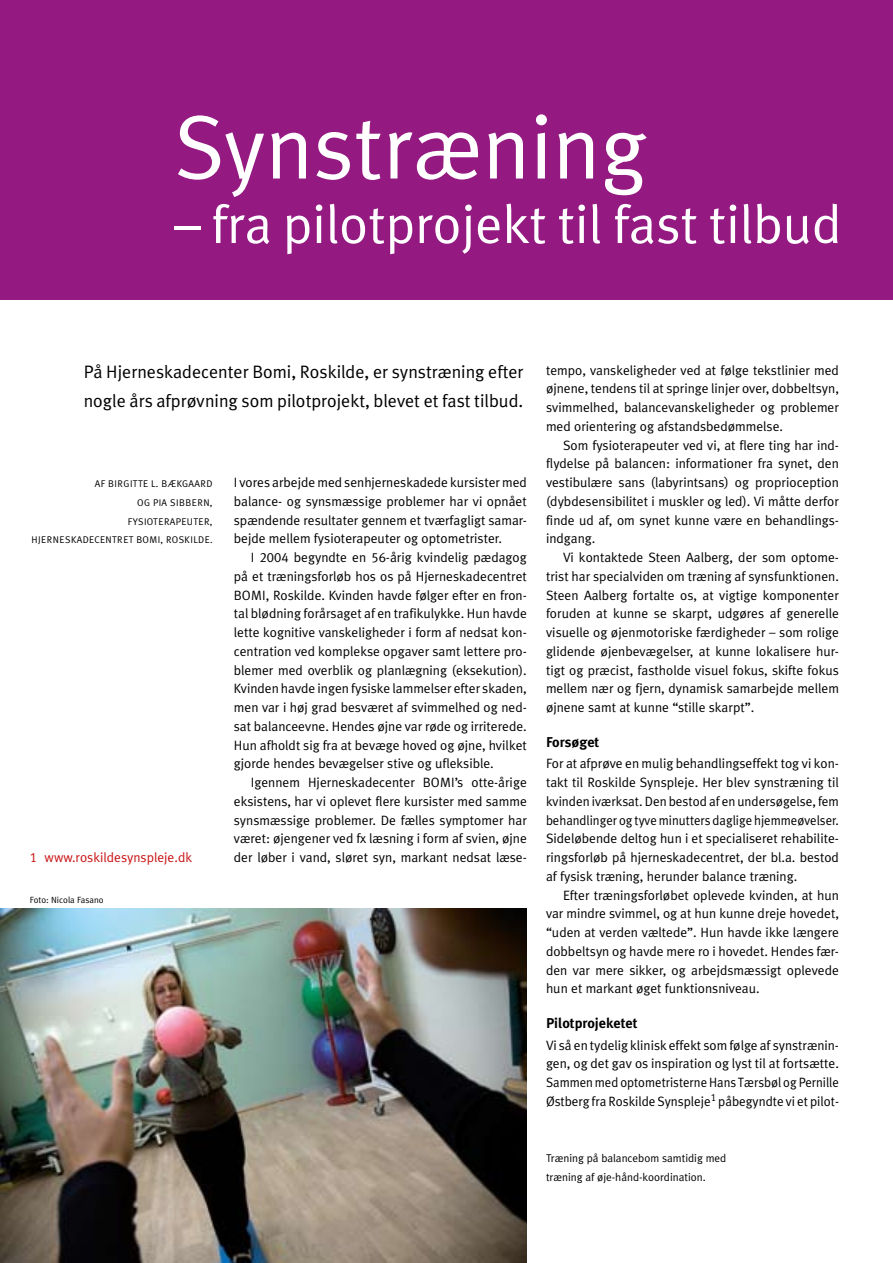
<style>
.page{position:relative;width:893px;height:1263px;background:#fff}
.page>*{position:absolute;margin:0;border:0;box-sizing:border-box;transform-origin:0 0}
.t1{font:90px "Meta Plus Caps";color:#fff}
.t2{font:54px "Meta Plus Caps";color:#fff}
.t3{font:18px/28.5px "Meta Plus Caps";color:#000}
.t4{font:700 14.25px "Meta Plus Caps";color:#000}
.t5{font:13.5px/18.8px "Meta Plus Caps";color:#000;text-align:justify}
.t6{font:13.5px "Meta Plus Caps";color:#ca1214}
.t7{font:11.25px/18.8px "Meta Plus Caps";color:#000}
.t8{font:9.75px "Meta Plus Caps";letter-spacing:.035em;color:#000}
.t9{font:9px "Meta Plus Caps";color:#000}
</style>
<div class="page">
<div style="left:0;top:0;width:893px;height:300px;background:#941981"></div>
<img style="left:0;top:908px;width:527px;height:355px">
<h1 class="t1" style="left:174px;top:95px;width:474px">Synstræning</h1>
<h2 class="t2" style="left:174px;top:193px;width:669px">– fra pilotprojekt til fast tilbud</h2>
<h3 class="t3" style="left:84px;top:358px;width:441px">På Hjerneskadecenter Bomi, Roskilde, er synstræning efter nogle års afprøvning som pilotprojekt, blevet et fast tilbud.</h3>
<p class="t8" style="left:95px;top:478px;width:44px">Af Birgitte</p>
<p class="t8" style="left:151px;top:478px;width:33px">L. Bækgaa</p>
<p class="t8" style="left:200px;top:478px;width:12px">rd</p>
<p class="t8" style="left:137px;top:497px;width:49px">og Pia Sibbe</p>
<p class="t8" style="left:197px;top:497px;width:17px">rn,</p>
<p class="t8" style="left:128px;top:516px;width:49px">fysiote rapeute</p>
<p class="t8" style="left:204px;top:516px;width:10px">r,</p>
<p class="t8" style="left:31px;top:534px;width:35px">Hjerneskade</p>
<p class="t8" style="left:94px;top:534px;width:55px">centret BOMI</p>
<p class="t8" style="left:161px;top:534px;width:54px">, Roskilde.</p>
<p class="t5" style="left:234px;top:473px;width:294px">I vores arbejde med senhjerneskadede kursister med balance- og synsmæssige problemer har vi opnået spændende resultater gennem et tværfagligt samar&shy;bejde mellem fysioterapeuter og optometrister.</p>
<p class="t5" style="left:234px;top:548px;width:294px;text-indent:17px">I 2004 begyndte en 56-årig kvindelig pædagog på et træningsforløb hos os på Hjerneskadecentret BOMI , Roskilde. Kvinden havde følger efter en fron&shy;tal blødning forårsaget af en trafikulykke. H un havde lette kognitive vanskeligheder i form af nedsat kon&shy;centration ved komplekse opgaver samt lettere pro&shy;blemer med overblik og planlægning (eksekution).<br>Kvinden havde ingen fysiske lammelser efter skaden, men var i høj grad besværet af svimmelhed og ned&shy;sat balanceevne. H endes øjne var røde og irriterede.<br>H un afholdt sig fra at bevæge hoved og øjne, hvilket gjorde hendes bevægelser stive og ufleksible.</p>
<p class="t5" style="left:234px;top:773px;width:294px;text-indent:17px">I gennem Hjerneskadecenter BOMI ’s otte-årige eksistens, har vi oplevet flere kursister med samme synsmæssige problemer. De fælles symptomer har været: øjengener ved fx læsning i form af svien, øjne</p>
<p class="t6" style="left:30px;top:850px;width:164px">1 www.roskildesynspleje.dk</p>
<p class="t5" style="left:234px;top:848px;width:294px">der løber i vand, sløret syn, markant nedsat læse-</p>
<p class="t9" style="left:30px;top:894px;width:75px">Foto: N icola Fasano</p>
<p class="t5" style="left:546px;top:360px;width:294px">tempo, vanskeligheder ved at følge tekstlinier med øjnene, tendens til at springe linjer over, dobbeltsyn, svimmelhed, balancevanskeligheder og problemer med orientering og afstandsbedømmelse.</p>
<p class="t5" style="left:546px;top:435px;width:294px;text-indent:17px">Som fysioterapeuter ved vi, at flere ting har ind&shy;flydelse på balancen: informationer fra synet, den vestibulære sans (labyrintsans) og proprioception (dybdesensibilitet i muskler og led). Vi måtte derfor finde ud af, om synet kunne være en behandlings&shy;indgang.</p>
<p class="t5" style="left:546px;top:548px;width:294px;text-indent:17px">Vi kontaktede Steen Aalberg, der som optome&shy;trist har specialviden om træning af synsfunktionen.<br>Steen Aalberg fortalte os, at vigtige komponenter foruden at kunne se skarpt, udgøres af generelle visuelle og øjenmotoriske færdigheder – som rolige glidende øjenbevægelser, at kunne lokalisere hur&shy;tigt og præcist, fastholde visuel fokus, skifte fokus mellem nær og fjern, dynamisk samarbejde mellem øjnene samt at kunne “stille skarpt”.</p>
<p class="t4" style="left:546px;top:733px;width:55px">Forsøget</p>
<p class="t5" style="left:546px;top:754px;width:294px">For at afprøve en mulig behandlingseffekt tog vi kon&shy;takt til Roskilde Synspleje. H er blev synstræning til kvinden iværksat. Den bestod af en undersøgelse, fem behandlinger og tyve minutters daglige hjemmeøvelser.<br>Sideløbende deltog hun i et specialiseret rehabilite&shy;ringsforløb på hjerneskadecentret, der bl.a. bestod af fysisk træning, herunder balance træning.</p>
<p class="t5" style="left:546px;top:885px;width:294px;text-indent:17px">Efter træningsforløbet oplevede kvinden, at hun var mindre svimmel, og at hun kunne dreje hovedet, “uden at verden væltede”. H un havde ikke længere dobbeltsyn og havde mere ro i hovedet. H endes fær&shy;den var mere sikker, og arbejdsmæssigt oplevede hun et markant øget funktionsniveau.</p>
<p class="t4" style="left:546px;top:1015px;width:93px">Pilotprojeketet</p>
<p class="t5" style="left:546px;top:1035px;width:294px">Vi så en tydelig klinisk effekt som følge af synstrænin&shy;gen, og det gav os inspiration og lyst til at fortsætte.<br>Sammen med optometristerne Hans Tærsbøl og Pernille Østberg fra Roskilde Synspleje<sup>1</sup> påbegyndte vi et pilot-</p>
<p class="t7" style="left:546px;top:1149px;width:182px">Træning på balancebom samtidig med træning af øje-hånd-koordination.</p>
</div>
